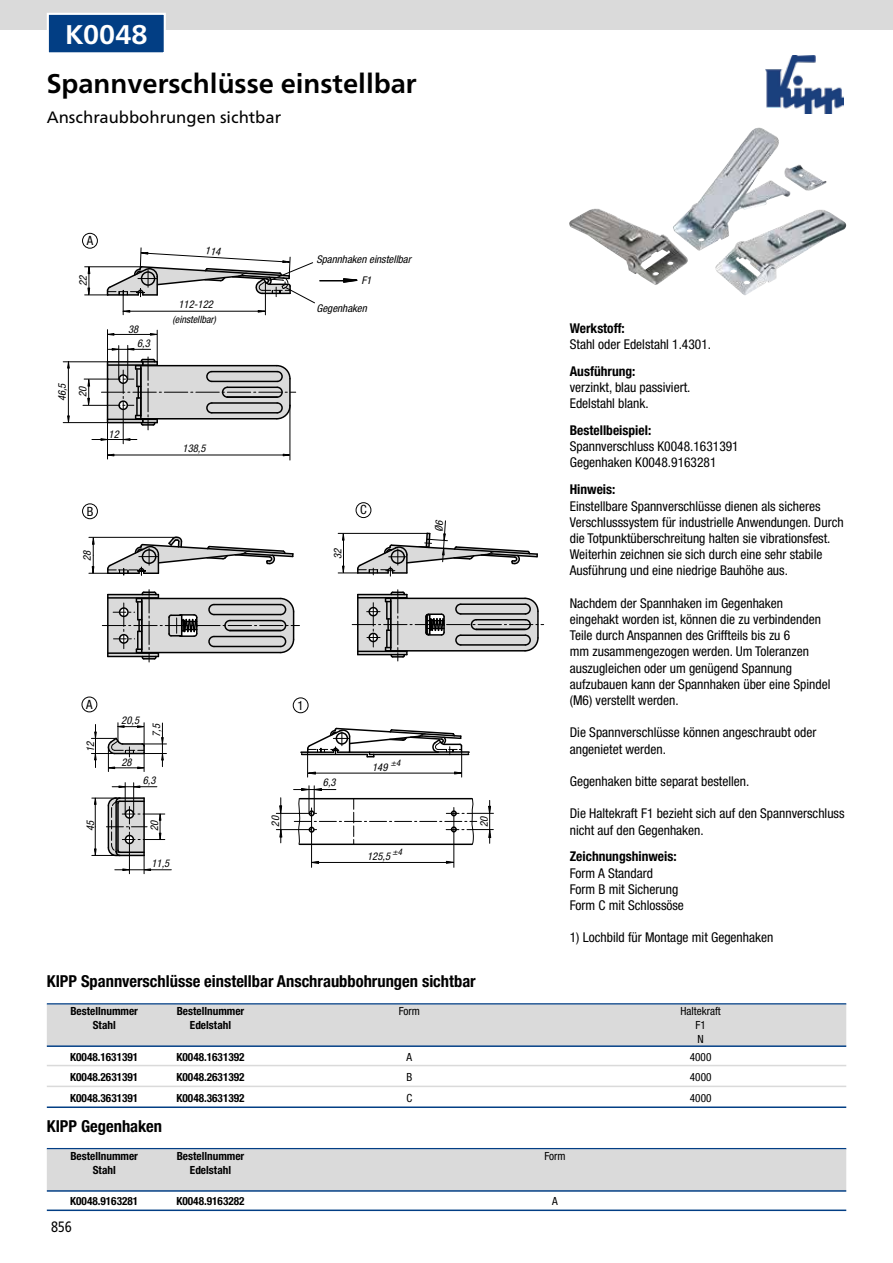
<style>
.page{position:relative;width:893px;height:1263px;background:#fff}
.page>*{position:absolute;margin:0;border:0;box-sizing:border-box;transform-origin:0 0}
.t1{font:700 27px "Frutiger Neue LTW1 G";color:#000}
.t2{font:700 27px "Frutiger Neue LTW1 G";color:#fff}
.t3{font:700 condensed 16.5px "Helvetica Neue LTW1 G";color:#000}
.t4{font:16.5px "Frutiger Neue LTW1 G";color:#000}
.t5{font:15px "Frutiger Neue LTW1 G";color:#000;scale:.81 1}
.t6{font:condensed 13.5px/16.2px "Helvetica Neue LTW1 G";color:#000}
.t7{font:700 condensed 13.5px "Helvetica Neue LTW1 G";color:#000}
.t8{font:condensed 12.75px "Helvetica Neue LTW1 G";color:#000}
.t9{font:700 condensed 11.25px "Helvetica Neue LTW1 G";color:#000}
.t10{font:condensed 11.25px/14px "Helvetica Neue LTW1 G";color:#000}
.t11{font:italic condensed 10.65px "Helvetica Neue LTW1 G";color:#000}
.t12{font:italic condensed 10.05px "Helvetica Neue LTW1 G";color:#000}
.t13{font:italic condensed 9px "Helvetica Neue LTW1 G";color:#000}
</style>
<div class="page">
<div style="left:0;top:0;width:893px;height:30px;background:#dadada"></div>
<img style="left:765px;top:55px;width:79px;height:58px">
<img style="left:569px;top:128px;width:258px;height:157px">
<hr style="left:127px;top:345px;width:1px;height:34px;background:#000">
<hr style="left:118px;top:346px;width:1px;height:33px;background:#000">
<hr style="left:108px;top:349px;width:43px;height:1px;background:#000">
<svg style="left:111px;top:348px;width:8px;height:3px"></svg>
<svg style="left:127px;top:347px;width:8px;height:4px"></svg>
<hr style="left:63px;top:361px;width:45px;height:1px;background:#000">
<hr style="left:63px;top:422px;width:45px;height:1px;background:#000">
<hr style="left:68px;top:366px;width:1px;height:53px;background:#000">
<svg style="left:67px;top:361px;width:3px;height:8px"></svg>
<svg style="left:67px;top:415px;width:3px;height:8px"></svg>
<hr style="left:107px;top:330px;width:1px;height:35px;background:#000">
<hr style="left:157px;top:330px;width:1px;height:32px;background:#000">
<hr style="left:111px;top:334px;width:43px;height:1px;background:#000">
<svg style="left:108px;top:333px;width:7px;height:3px"></svg>
<svg style="left:150px;top:333px;width:8px;height:3px"></svg>
<hr style="left:107px;top:422px;width:1px;height:37px;background:#000">
<hr style="left:289px;top:405px;width:1px;height:55px;background:#000">
<hr style="left:111px;top:455px;width:176px;height:1px;background:#000">
<svg style="left:108px;top:453px;width:7px;height:4px"></svg>
<svg style="left:282px;top:453px;width:8px;height:4px"></svg>
<svg style="left:89px;top:536px;width:210px;height:126px"></svg>
<svg style="left:352px;top:590px;width:192px;height:71px"></svg>
<hr style="left:125px;top:783px;width:1px;height:31px;background:#000">
<hr style="left:133px;top:783px;width:1px;height:31px;background:#000">
<hr style="left:112px;top:786px;width:45px;height:1px;background:#000">
<svg style="left:133px;top:785px;width:8px;height:3px"></svg>
<svg style="left:118px;top:785px;width:8px;height:3px"></svg>
<hr style="left:115px;top:869px;width:56px;height:1px;background:#000">
<svg style="left:91px;top:723px;width:75px;height:48px"></svg>
<svg style="left:92px;top:797px;width:73px;height:77px"></svg>
<svg style="left:276px;top:727px;width:217px;height:140px"></svg>
<svg style="left:83px;top:357px;width:213px;height:87px"></svg>
<div style="left:82px;top:233px;width:16px;height:16px;border:1px solid #000;border-radius:50%"></div>
<div style="left:82px;top:503px;width:16px;height:16px;border:1px solid #000;border-radius:50%"></div>
<div style="left:356px;top:502px;width:15px;height:16px;border:1px solid #000;border-radius:50%"></div>
<div style="left:293px;top:697px;width:16px;height:16px;border:1px solid #000;border-radius:50%"></div>
<div style="left:82px;top:697px;width:15px;height:15px;border:1px solid #000;border-radius:50%"></div>
<div style="left:48px;top:14px;width:117px;height:39px;background:#023e84"></div>
<div style="left:47px;top:13px;width:119px;height:41px;border:2px solid #fff"></div>
<hr style="left:47px;top:1003px;width:799px;height:2px;background:#023e84">
<div style="left:47px;top:1005px;width:799px;height:41px;background:#dadada"></div>
<hr style="left:47px;top:1045px;width:799px;height:2px;background:#023e84">
<hr style="left:47px;top:1065px;width:799px;height:1px;background:#dadada">
<hr style="left:47px;top:1086px;width:799px;height:1px;background:#dadada">
<hr style="left:47px;top:1106px;width:799px;height:2px;background:#023e84">
<hr style="left:47px;top:1148px;width:799px;height:1px;background:#023e84">
<div style="left:47px;top:1149px;width:799px;height:41px;background:#dadada"></div>
<hr style="left:47px;top:1190px;width:799px;height:2px;background:#023e84">
<hr style="left:47px;top:1209px;width:799px;height:2px;background:#023e84">
<svg style="left:85px;top:247px;width:273px;height:68px"></svg>
<svg style="left:338px;top:520px;width:200px;height:56px"></svg>
<h1 class="t2" style="left:65px;top:18px;width:84px">K0048</h1>
<h1 class="t1" style="left:47px;top:67px;width:371px">Spannverschlüsse einstellbar</h1>
<p class="t4" style="left:47px;top:105px;width:236px">Anschraubbohrungen sichtbar</p>
<p class="t8" style="left:87px;top:233px;width:8px">A</p>
<p class="t11" style="left:77px;top:286px;width:13px;rotate:-90deg">22</p>
<p class="t11" style="left:56px;top:401px;width:20px;rotate:-90deg">46,5</p>
<p class="t11" style="left:77px;top:397px;width:13px;rotate:-90deg">20</p>
<p class="t11" style="left:128px;top:323px;width:12px">38</p>
<p class="t11" style="left:137px;top:337px;width:14px">6,3</p>
<p class="t11" style="left:109px;top:428px;width:12px">12</p>
<p class="t11" style="left:179px;top:299px;width:36px">112-122</p>
<p class="t12" style="left:172px;top:313px;width:46px">(einstellbar)</p>
<p class="t11" style="left:183px;top:442px;width:24px">138,5</p>
<p class="t11" style="left:316px;top:253px;width:96px">Spannhaken einstellbar</p>
<p class="t11" style="left:316px;top:302px;width:52px">Gegenhaken</p>
<p class="t11" style="left:361px;top:274px;width:12px">F1</p>
<p class="t8" style="left:87px;top:503px;width:8px">B</p>
<p class="t8" style="left:360px;top:502px;width:8px">C</p>
<p class="t11" style="left:81px;top:561px;width:12px;rotate:-90deg">28</p>
<p class="t11" style="left:332px;top:559px;width:13px;rotate:-90deg">32</p>
<p class="t8" style="left:86px;top:697px;width:8px">A</p>
<p class="t8" style="left:297px;top:697px;width:8px">1</p>
<p class="t11" style="left:84px;top:752px;width:13px;rotate:-90deg">12</p>
<p class="t11" style="left:121px;top:714px;width:19px">20,5</p>
<p class="t11" style="left:122px;top:756px;width:12px">28</p>
<p class="t11" style="left:150px;top:737px;width:15px;rotate:-90deg">7,5</p>
<p class="t11" style="left:143px;top:774px;width:14px">6,3</p>
<p class="t11" style="left:84px;top:831px;width:13px;rotate:-90deg">45</p>
<p class="t11" style="left:148px;top:831px;width:13px;rotate:-90deg">20</p>
<p class="t11" style="left:151px;top:857px;width:19px">11,5</p>
<p class="t11" style="left:269px;top:826px;width:13px;rotate:-90deg">20</p>
<p class="t11" style="left:323px;top:776px;width:14px">6,3</p>
<p class="t13" style="left:391px;top:758px;width:11px">±4</p>
<p class="t11" style="left:372px;top:761px;width:17px">149</p>
<p class="t13" style="left:393px;top:846px;width:11px">±4</p>
<p class="t11" style="left:367px;top:850px;width:24px">125,5</p>
<p class="t11" style="left:478px;top:827px;width:13px;rotate:-90deg">20</p>
<p class="t7" style="left:570px;top:320px;width:57px">Werkstoff:</p>
<p class="t6" style="left:570px;top:336px;width:143px">Stahl oder Edelstahl 1.4301.</p>
<p class="t7" style="left:570px;top:363px;width:67px">Ausführung:</p>
<p class="t6" style="left:570px;top:379px;width:122px">verzinkt, blau passiviert.<br>Edelstahl blank.</p>
<p class="t7" style="left:570px;top:422px;width:83px">Bestellbeispiel:</p>
<p class="t6" style="left:570px;top:438px;width:170px">Spannverschluss K0048.1631391<br>Gegenhaken K0048.9163281</p>
<p class="t7" style="left:570px;top:481px;width:47px">Hinweis:</p>
<p class="t6" style="left:570px;top:498px;width:275px">Einstellbare Spannverschlüsse dienen als sicheres Verschlusssystem für industrielle Anwendungen. Durch die Totpunktüberschreitung halten sie vibrationsfest.<br>Weiterhin zeichnen sie sich durch eine sehr stabile Ausführung und eine niedrige Bauhöhe aus.</p>
<p class="t6" style="left:570px;top:595px;width:262px">Nachdem der Spannhaken im Gegenhaken eingehakt worden ist, können die zu verbindenden Teile durch Anspannen des Griffteils bis zu 6<br>mm zusammengezogen werden. Um Toleranzen auszugleichen oder um genügend Spannung aufzubauen kann der Spannhaken über eine Spindel (M6) verstellt werden.</p>
<p class="t6" style="left:570px;top:724px;width:248px">Die Spannverschlüsse können angeschraubt oder angenietet werden.</p>
<p class="t6" style="left:570px;top:773px;width:181px">Gegenhaken bitte separat bestellen.</p>
<p class="t6" style="left:570px;top:805px;width:276px">Die Haltekraft F1 bezieht sich auf den Spannverschluss nicht auf den Gegenhaken.</p>
<p class="t7" style="left:570px;top:848px;width:108px">Zeichnungshinweis:</p>
<p class="t6" style="left:570px;top:865px;width:116px">Form A Standard<br>Form B mit Sicherung<br>Form C mit Schlossöse</p>
<p class="t6" style="left:570px;top:929px;width:205px">1) Lochbild für Montage mit Gegenhaken</p>
<p class="t3" style="left:47px;top:971px;width:430px">KIPP Spannverschlüsse einstellbar Anschraubbohrungen sichtbar</p>
<p class="t9" style="left:70px;top:1004px;width:69px">Bestellnummer</p>
<p class="t9" style="left:177px;top:1004px;width:69px">Bestellnummer</p>
<p class="t10" style="left:399px;top:1004px;width:23px">Form</p>
<p class="t10" style="left:680px;top:1004px;width:42px">Haltekraft</p>
<p class="t9" style="left:93px;top:1018px;width:25px">Stahl</p>
<p class="t9" style="left:190px;top:1018px;width:43px">Edelstahl</p>
<p class="t10" style="left:695px;top:1018px;width:12px">F1<br>N</p>
<p class="t9" style="left:70px;top:1050px;width:70px">K0048.1631391</p>
<p class="t9" style="left:176px;top:1050px;width:70px">K0048.1631392</p>
<p class="t10" style="left:407px;top:1050px;width:7px">A</p>
<p class="t10" style="left:690px;top:1050px;width:23px">4000</p>
<p class="t9" style="left:70px;top:1071px;width:70px">K0048.2631391</p>
<p class="t9" style="left:176px;top:1071px;width:70px">K0048.2631392</p>
<p class="t10" style="left:406px;top:1070px;width:7px">B</p>
<p class="t10" style="left:690px;top:1070px;width:23px">4000</p>
<p class="t9" style="left:70px;top:1091px;width:70px">K0048.3631391</p>
<p class="t9" style="left:177px;top:1091px;width:70px">K0048.3631392</p>
<p class="t10" style="left:406px;top:1091px;width:7px">C</p>
<p class="t10" style="left:690px;top:1091px;width:23px">4000</p>
<p class="t3" style="left:47px;top:1116px;width:117px">KIPP Gegenhaken</p>
<p class="t9" style="left:70px;top:1149px;width:69px">Bestellnummer</p>
<p class="t9" style="left:177px;top:1149px;width:69px">Bestellnummer</p>
<p class="t10" style="left:544px;top:1149px;width:23px">Form</p>
<p class="t9" style="left:93px;top:1163px;width:25px">Stahl</p>
<p class="t9" style="left:190px;top:1163px;width:43px">Edelstahl</p>
<p class="t9" style="left:70px;top:1194px;width:70px">K0048.9163281</p>
<p class="t9" style="left:176px;top:1194px;width:70px">K0048.9163282</p>
<p class="t10" style="left:552px;top:1194px;width:7px">A</p>
<p class="t5" style="left:51px;top:1215px;width:27px">856</p>
</div>
